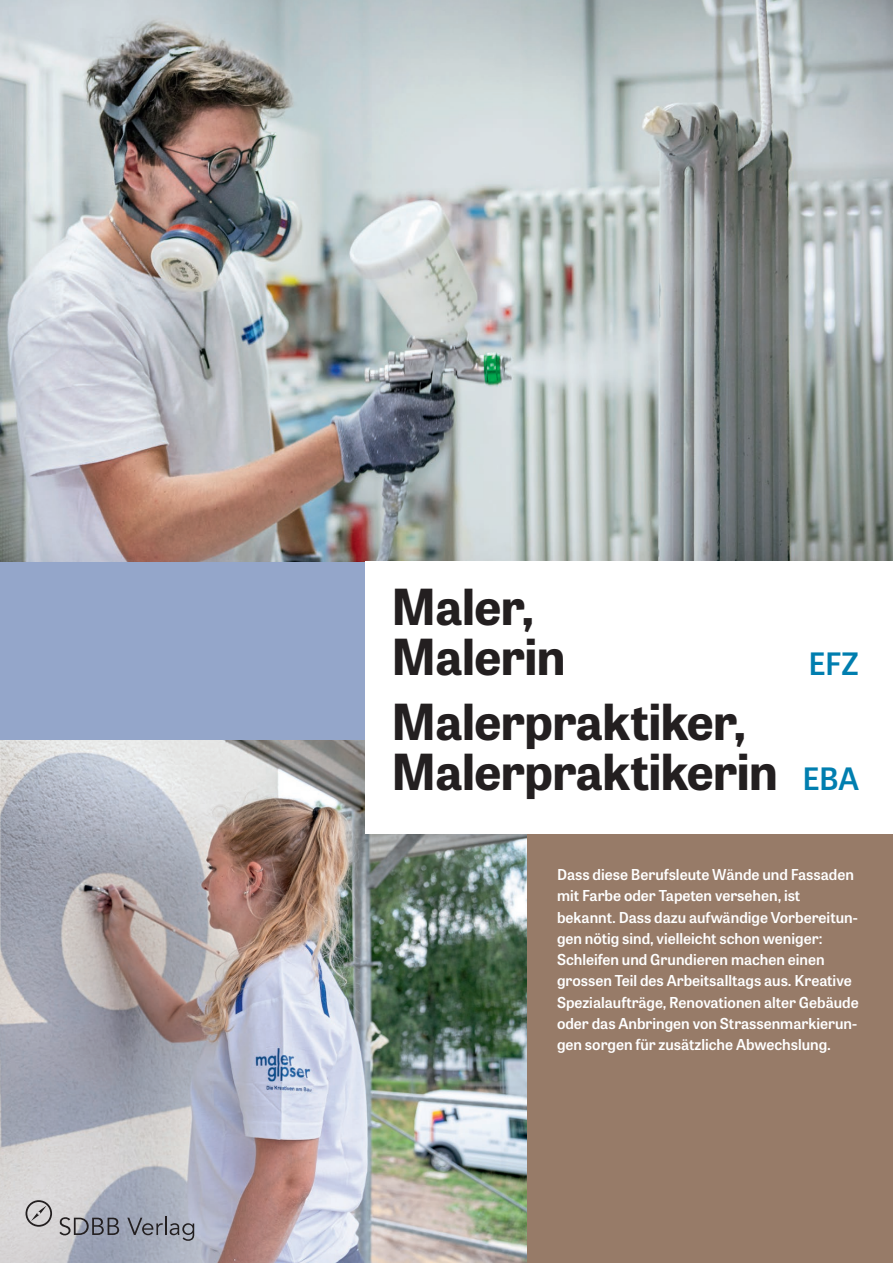
<style>
.page{position:relative;width:893px;height:1263px;background:#fff}
.page>*{position:absolute;margin:0;border:0;box-sizing:border-box;transform-origin:0 0}
._01_Hautptitel_Gross{font:700 49.5px/49.5px "Tablet Gothic";letter-spacing:-.015em;color:#231f20}
._01_Hautptitel_Gross-2{font:600 30.75px "Tablet Gothic";color:#007eaf}
._02_Lead{font:600 15px/21.3px "Tablet Gothic";color:#fff}
.s1{font-weight:600;font-size:30.75px;color:#007eaf}
</style>
<div class="page">
<img style="left:0;top:740px;width:527px;height:523px">
<div style="left:0;top:561px;width:366px;height:179px;background:#94a6ca"></div>
<div style="left:527px;top:834px;width:366px;height:429px;background:#977b68"></div>
<svg style="left:59px;top:1217px;width:60px;height:18px"></svg>
<svg style="left:127px;top:1216px;width:67px;height:25px;background:#8e929e"></svg>
<svg style="left:26px;top:1200px;width:26px;height:27px"></svg>
<img style="left:0;top:0;width:893px;height:561px">
<div style="left:366px;top:561px;width:527px;height:273px;background:#fff"></div>
<p class="_01_Hautptitel_Gross" style="left:391px;top:580px;width:176px">Maler,<br>Malerin</p>
<p class="_01_Hautptitel_Gross-2" style="left:808px;top:642px;width:52px">EFZ</p>
<p class="_01_Hautptitel_Gross" style="left:391px;top:695px;width:469px">Malerpraktiker,<br>Malerpraktikerin <span class="s1">EBA</span></p>
<p class="_02_Lead" style="left:557px;top:863px;width:303px">Dass diese Berufsleute Wände und Fassaden mit Farbe oder Tapeten versehen, ist bekannt. Dass dazu aufwändige Vorbereitun&shy;gen nötig sind, vielleicht schon weniger:<br>Schleifen und Grundieren machen einen grossen Teil des Arbeitsalltags aus. Kreative Spezialaufträge, Renovationen alter Gebäude oder das Anbringen von Strassenmarkierun&shy;gen sorgen für zusätzliche Abwechslung.</p>
</div>
